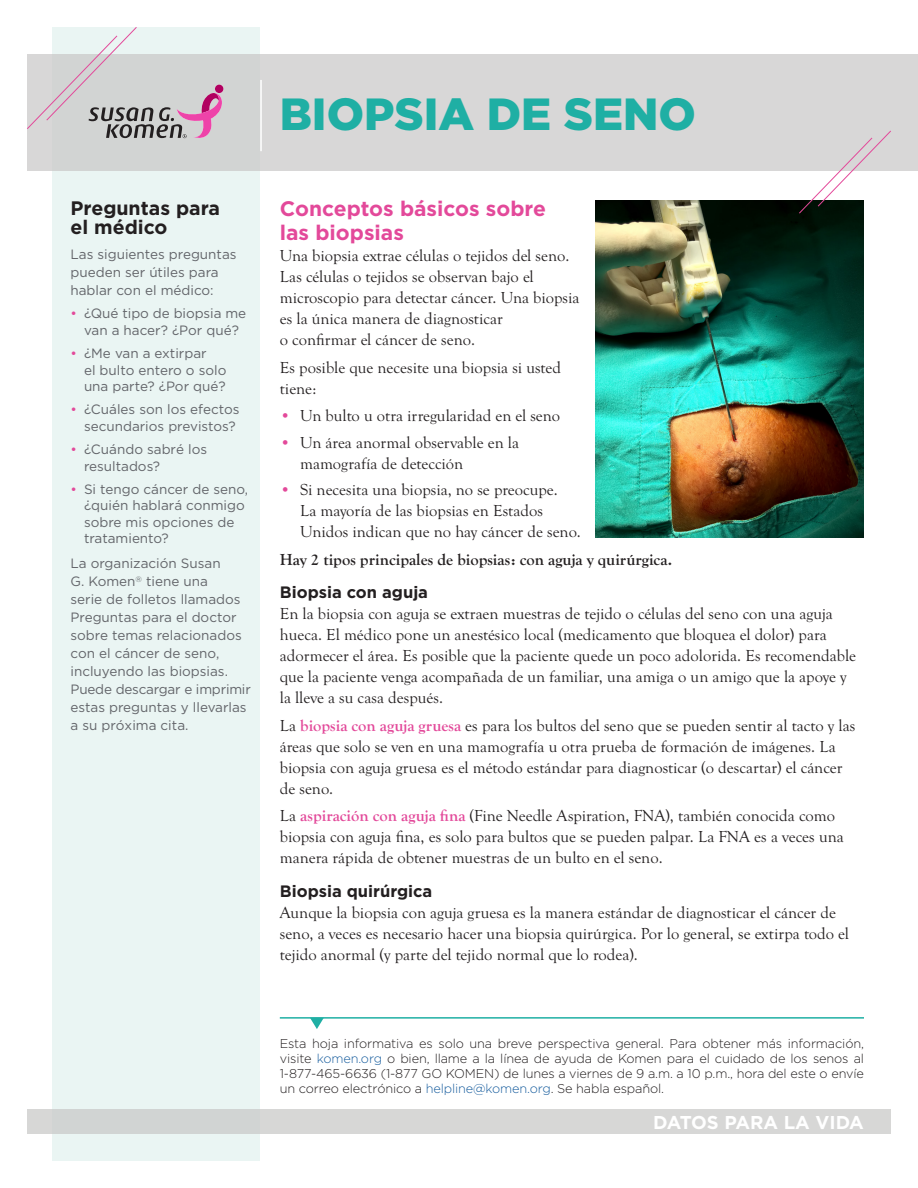
<style>
.page{position:relative;width:918px;height:1188px;background:#fff}
.page>*{position:absolute;margin:0;border:0;box-sizing:border-box;transform-origin:0 0}
.t1{font:900 45px "Gotham";color:#1fafa4}
.t2{font:700 21px/24px "Gotham";color:#e3499a}
.t3{font:700 19.5px/19.5px "Gotham";color:#231f20}
.t4{font:700 18.6px "Gotham";letter-spacing:-.005em;color:#fff}
.t5{font:16.5px/21px "Goudy Old Sty";color:#231f20}
.t6{font:700 16.5px "Goudy Old Sty";color:#231f20}
.t7{font:700 16.5px "Gotham";color:#231f20}
.t8{font:13.5px/18px "Gotham";color:#63656a}
.t9{font:300 12.75px/15px "Gotham";letter-spacing:-.01em;color:#231f20;text-align:justify}
.s1{color:#e3499a}
.s2{font-weight:700;color:#e3499a}
.s3{color:#175d9e}
</style>
<div class="page">
<img style="left:595px;top:201px;width:269px;height:336px">
<div style="left:52px;top:27px;width:208px;height:1134px;background:#eaf5f3"></div>
<div style="left:27px;top:54px;width:891px;height:117px;background:#d8d7d7"></div>
<hr style="left:260px;top:80px;width:2px;height:71px;background:#fff">
<hr style="left:280px;top:1017px;width:584px;height:2px;background:#1fafa4">
<svg style="left:310px;top:1018px;width:14px;height:11px"></svg>
<div style="left:27px;top:1110px;width:864px;height:24px;background:#d7d7d6"></div>
<svg style="left:27px;top:27px;width:196px;height:112px"></svg>
<svg style="left:798px;top:130px;width:93px;height:84px"></svg>
<h1 class="t1" style="left:280px;top:83px;width:417px">BIOPSIA DE SENO</h1>
<p class="t2" style="left:280px;top:196px;width:268px">Conceptos básicos sobre las biopsias</p>
<p class="t5" style="left:280px;top:245px;width:301px">Una biopsia extrae células o tejidos del seno.<br>Las células o tejidos se observan bajo el microscopio para detectar cáncer. Una biopsia es la única manera de diagnosticar<br>o confirmar el cáncer de seno.</p>
<p class="t5" style="left:280px;top:357px;width:283px">Es posible que necesite una biopsia si usted tiene:</p>
<p class="t5" style="left:280px;top:406px;width:282px"><span class="s1">•</span> Un bulto u otra irregularidad en el seno</p>
<p class="t5" style="left:300px;top:432px;width:221px;text-indent:-20px"><span class="s1">•</span> Un área anormal observable en la mamografía de detección</p>
<p class="t5" style="left:300px;top:480px;width:282px;text-indent:-20px"><span class="s1">•</span> Si necesita una biopsia, no se preocupe.<br>La mayoría de las biopsias en Estados<br>Unidos indican que no hay cáncer de seno.</p>
<p class="t3" style="left:71px;top:198px;width:151px">Preguntas para el médico</p>
<p class="t8" style="left:71px;top:245px;width:168px">Las siguientes preguntas pueden ser útiles para hablar con el médico:</p>
<p class="t8" style="left:71px;top:305px;width:177px;line-height:16.5px;text-align:center"><span class="s1">•</span> ¿Qué tipo de biopsia me van a hacer? ¿Por qué?</p>
<p class="t8" style="left:84px;top:345px;width:144px;line-height:16.5px;text-indent:-14px"><span class="s1">•</span> ¿Me van a extirpar<br>el bulto entero o solo una parte? ¿Por qué?</p>
<p class="t8" style="left:71px;top:401px;width:170px;line-height:16.5px;text-align:right"><span class="s1">•</span> ¿Cuáles son los efectos secundarios previstos?</p>
<p class="t8" style="left:84px;top:441px;width:125px;line-height:16.5px;text-indent:-14px"><span class="s1">•</span> ¿Cuándo sabré los resultados?</p>
<p class="t8" style="left:84px;top:481px;width:166px;line-height:16.5px;text-indent:-14px"><span class="s1">•</span> Si tengo cáncer de seno, ¿quién hablará conmigo sobre mis opciones de tratamiento?</p>
<p class="t8" style="left:71px;top:554px;width:182px">La organización Susan<br>G. Komen<sup>®</sup> tiene una<br>serie de folletos llamados<br>Preguntas para el doctor sobre temas relacionados con el cáncer de seno, incluyendo las biopsias.<br>Puede descargar e imprimir estas preguntas y llevarlas a su próxima cita.</p>
<p class="t6" style="left:280px;top:550px;width:394px">Hay 2 tipos principales de biopsias: con aguja y quirúrgica.</p>
<p class="t7" style="left:280px;top:583px;width:150px">Biopsia con aguja</p>
<p class="t5" style="left:280px;top:603px;width:578px">En la biopsia con aguja se extraen muestras de tejido o células del seno con una aguja hueca. El médico pone un anestésico local (medicamento que bloquea el dolor) para adormecer el área. Es posible que la paciente quede un poco adolorida. Es recomendable que la paciente venga acompañada de un familiar, una amiga o un amigo que la apoye y la lleve a su casa después.</p>
<p class="t5" style="left:280px;top:715px;width:577px">La <span class="s2">biopsia con aguja gruesa</span> es para los bultos del seno que se pueden sentir al tacto y las áreas que solo se ven en una mamografía u otra prueba de formación de imágenes. La biopsia con aguja gruesa es el método estándar para diagnosticar (o descartar) el cáncer de seno.</p>
<p class="t5" style="left:280px;top:806px;width:565px">La <span class="s2">aspiración con aguja fina</span> (Fine Needle Aspiration, FNA), también conocida como biopsia con aguja fina, es solo para bultos que se pueden palpar. La FNA es a veces una manera rápida de obtener muestras de un bulto en el seno.</p>
<p class="t7" style="left:280px;top:881px;width:154px">Biopsia quirúrgica</p>
<p class="t5" style="left:280px;top:902px;width:571px">Aunque la biopsia con aguja gruesa es la manera estándar de diagnosticar el cáncer de seno, a veces es necesario hacer una biopsia quirúrgica. Por lo general, se extirpa todo el tejido anormal (y parte del tejido normal que lo rodea).</p>
<p class="t9" style="left:280px;top:1036px;width:586px">Esta hoja informativa es solo una breve perspectiva general. Para obtener más información, visite <span class="s3">komen.org</span> o bien, llame a la línea de ayuda de Komen para el cuidado de los senos al 1-877-465-6636 (1-877 GO KOMEN) de lunes a viernes de 9 a.m. a 10 p.m., hora del este o envíe un correo electrónico a <span class="s3">helpline@komen.org</span>. Se habla español.</p>
<p class="t4" style="left:653px;top:1111px;width:212px">DATOS PARA LA VIDA</p>
</div>
